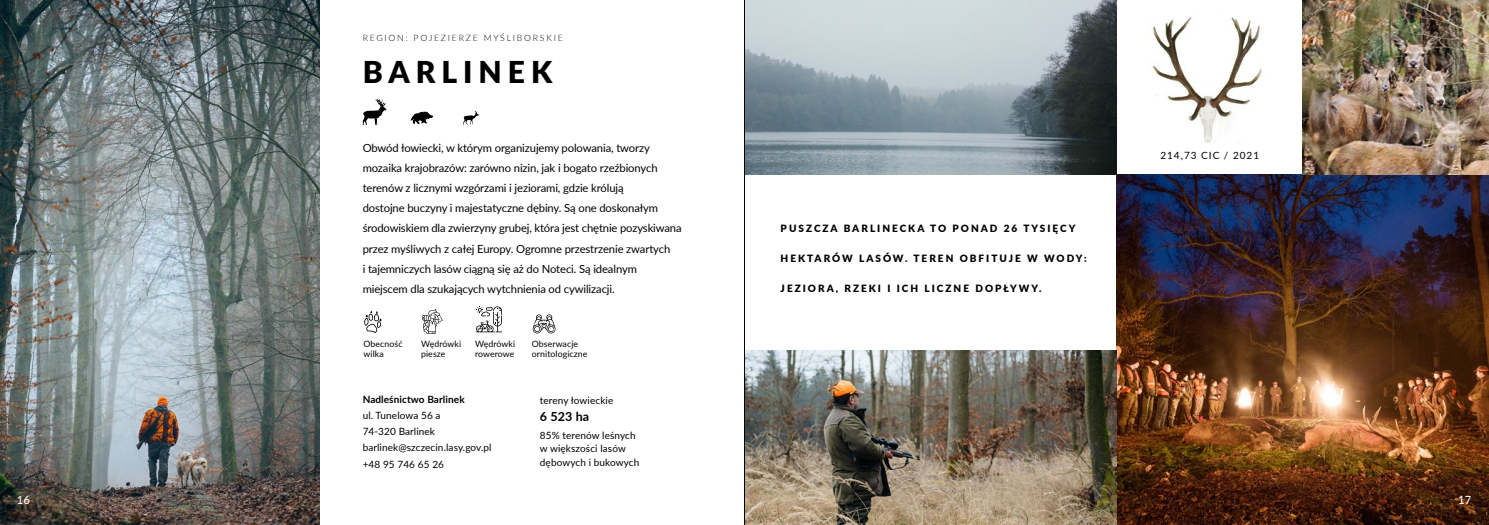
<style>
.page{position:relative;width:1489px;height:525px;background:#fff}
.page>*{position:absolute;margin:0;border:0;box-sizing:border-box;transform-origin:0 0}
.t1{font:900 30px "Lato";letter-spacing:.2em;color:#000}
.t2{font:700 12.5px "Lato";color:#000}
.t3{font:11.25px/20px "Lato";letter-spacing:-.01em;color:#000}
.t4{font:500 11.25px "Lato";color:#fff}
.t5{font:10px/16.2px "Lato";letter-spacing:.01em;color:#000}
.t6{font:900 10px "Lato";letter-spacing:.2em;color:#000}
.t7{font:700 10px "Lato";letter-spacing:.01em;color:#000}
.t8{font:10px "Lato";letter-spacing:.1em;color:#000}
.t9{font:8.75px/10px "Lato";letter-spacing:.01em;color:#000}
.t10{font:300 8.75px "Lato";letter-spacing:.2em;color:#000}
</style>
<div class="page">
<img style="left:0;top:0;width:319px;height:524px">
<img style="left:1152px;top:17px;width:110px;height:125px">
<img style="left:1116px;top:175px;width:372px;height:349px">
<img style="left:1302px;top:0;width:186px;height:175px">
<img style="left:745px;top:350px;width:371px;height:174px">
<img style="left:745px;top:0;width:371px;height:175px">
<hr style="left:744px;top:0;width:1px;height:524px;background:#000">
<svg style="left:411px;top:112px;width:21px;height:12px"></svg>
<svg style="left:463px;top:111px;width:16px;height:14px"></svg>
<svg style="left:362px;top:99px;width:24px;height:26px"></svg>
<svg style="left:364px;top:311px;width:17px;height:22px"></svg>
<svg style="left:422px;top:309px;width:20px;height:24px"></svg>
<svg style="left:476px;top:306px;width:26px;height:26px"></svg>
<svg style="left:532px;top:314px;width:23px;height:19px"></svg>
<p class="t10" style="left:362px;top:32px;width:202px">REGION: POJEZIERZE MYŚLIBORSKIE</p>
<h1 class="t1" style="left:362px;top:50px;width:191px">BARLINEK</h1>
<p class="t3" style="left:362px;top:138px;width:320px">Obwód łowiecki, w którym organizujemy polowania, tworzy mozaika krajobrazów: zarówno nizin, jak i bogato rzeźbionych terenów z licznymi wzgórzami i jeziorami, gdzie królują<br>dostojne buczyny i majestatyczne dębiny. Są one doskonałym środowiskiem dla zwierzyny grubej, która jest chętnie pozyskiwana przez myśliwych z całej Europy. Ogromne przestrzenie zwartych<br>i tajemniczych lasów ciągną się aż do Noteci. Są idealnym miejscem dla szukających wytchnienia od cywilizacji.</p>
<p class="t9" style="left:363px;top:338px;width:41px">Obecność wilka</p>
<p class="t9" style="left:421px;top:338px;width:42px">Wędrówki piesze</p>
<p class="t9" style="left:475px;top:338px;width:42px">Wędrówki rowerowe</p>
<p class="t9" style="left:532px;top:338px;width:57px">Obserwacje ornitologiczne</p>
<p class="t7" style="left:362px;top:391px;width:104px">Nadleśnictwo Barlinek</p>
<p class="t5" style="left:362px;top:406px;width:130px">ul. Tunelowa 56 a<br>74-320 Barlinek barlinek@szczecin.lasy.gov.pl +48 95 746 65 26</p>
<p class="t5" style="left:540px;top:391px;width:75px">tereny łowieckie</p>
<p class="t2" style="left:540px;top:407px;width:51px">6 523 ha</p>
<p class="t5" style="left:540px;top:427px;width:101px;line-height:13.8px">85% terenów leśnych w większości lasów dębowych i bukowych</p>
<p class="t6" style="left:780px;top:221px;width:296px">PUSZCZA BARLINECKA TO PONAD 26 TYSIĘCY</p>
<p class="t6" style="left:780px;top:251px;width:308px">HEKTARÓW LASÓW. TEREN OBFITUJE W WODY:</p>
<p class="t6" style="left:780px;top:281px;width:262px">JEZIORA, RZEKI I ICH LICZNE DOPŁYWY.</p>
<p class="t8" style="left:1160px;top:148px;width:100px">214,73 CIC / 2021</p>
<p class="t4" style="left:17px;top:491px;width:15px">16</p>
<p class="t4" style="left:1457px;top:491px;width:15px">17</p>
</div>
